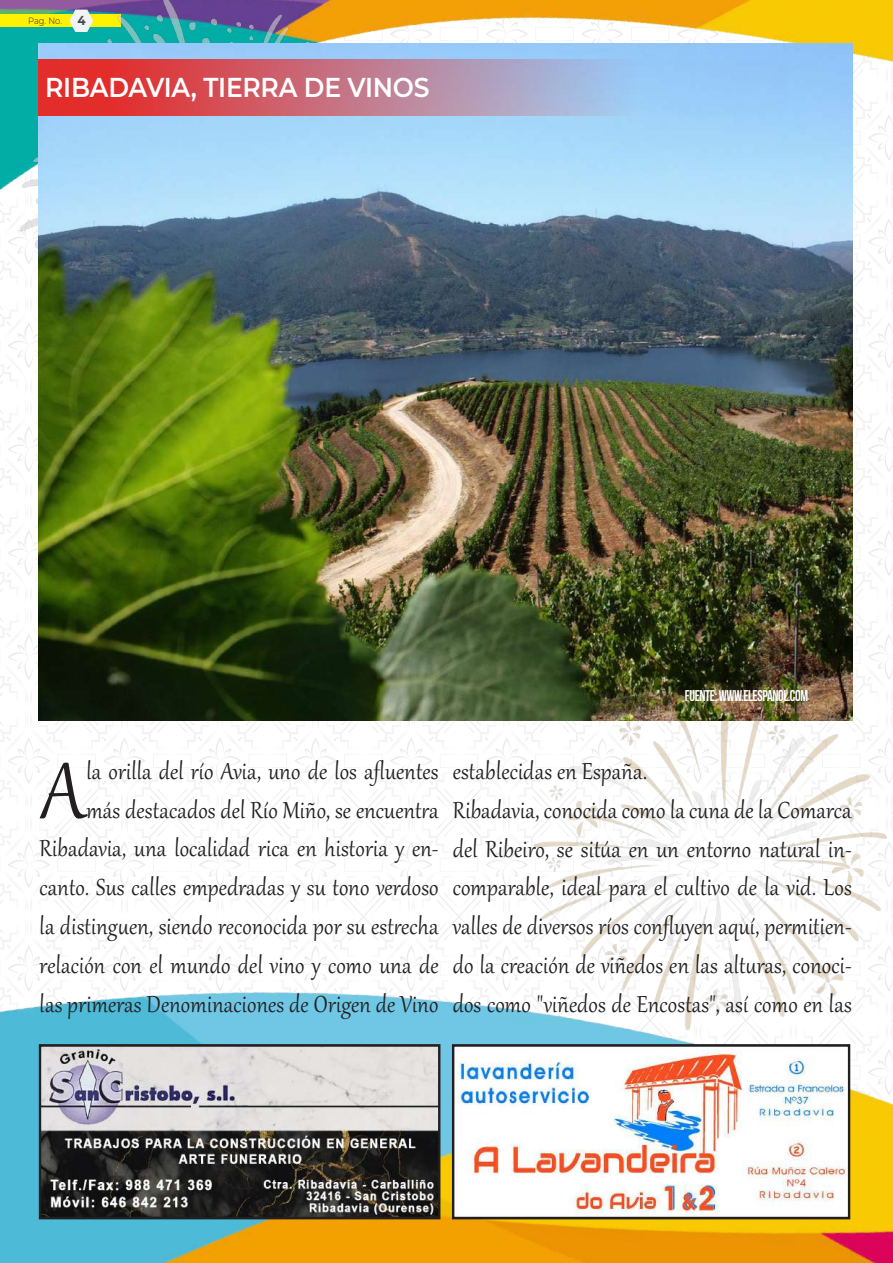
<style>
.page{position:relative;width:893px;height:1263px;background:#fff}
.page>*{position:absolute;margin:0;border:0;box-sizing:border-box;transform-origin:0 0}
.t1{font:97.5px "Gabriola";color:#231f20;scale:.92 1}
.t2{font:28.5px/38.8px "Gabriola";letter-spacing:.01em;color:#231f20;text-align:right;scale:.92 1}
.t3{font:600 27.15px "Montserrat";letter-spacing:-.01em;color:#fff;scale:.92 1}
.t4{font:700 15.6px "Bebas Neue";letter-spacing:-.03em;color:#fff;scale:.92 1}
.t5{font:300 9px "Montserrat";color:#231f20;scale:.92 1}
.s1{font-weight:700;font-size:12.9px;color:#43474e}
</style>
<div class="page">
<img style="left:0;top:0;width:893px;height:226px">
<div style="left:0;top:15px;width:121px;height:12px;background:#fff101"></div>
<img style="left:0;top:735px;width:893px;height:528px">
<img style="left:20px;top:0;width:345px;height:358px">
<img style="left:534px;top:689px;width:352px;height:340px">
<img style="left:39px;top:44px;width:813px;height:677px">
<svg style="left:38px;top:59px;width:750px;height:56px;background:#bb849a"></svg>
<img style="left:42px;top:1047px;width:395px;height:169px">
<div style="left:39px;top:1044px;width:401px;height:175px;border:2px solid #231f20"></div>
<img style="left:455px;top:1047px;width:392px;height:169px">
<div style="left:452px;top:1044px;width:398px;height:175px;border:2px solid #231f20"></div>
<p class="t5" style="left:28px;top:15px;width:64px">Pag. No. <span class="s1">4</span></p>
<p class="t3" style="left:45px;top:68px;width:419px">RIBADAVIA, TIERRA DE VINOS</p>
<p class="t4" style="left:685px;top:687px;width:135px">FUENTE: WWW.ELESPANOL.COM</p>
<p class="t2" style="left:40px;top:749px;width:435px">la orilla del río Avia, uno de los afluentes<br>más destacados del Río Miño, se encuentra Ribadavia, una localidad rica en historia y en&shy;canto. Sus calles empedradas y su tono verdoso la distinguen, siendo reconocida por su estrecha relación con el mundo del vino y como una de las primeras Denominaciones de Origen de Vino</p>
<p class="t2" style="left:453px;top:749px;width:435px;text-align:left">establecidas en España.<br>Ribadavia, conocida como la cuna de la Comarca del Ribeiro, se sitúa en un entorno natural in&shy;comparable, ideal para el cultivo de la vid. Los valles de diversos ríos confluyen aquí, permitien&shy;do la creación de viñedos en las alturas, conoci&shy;dos como "viñedos de Encostas", así como en las</p>
<h1 class="t1" style="left:41px;top:727px;width:50px">A</h1>
</div>
